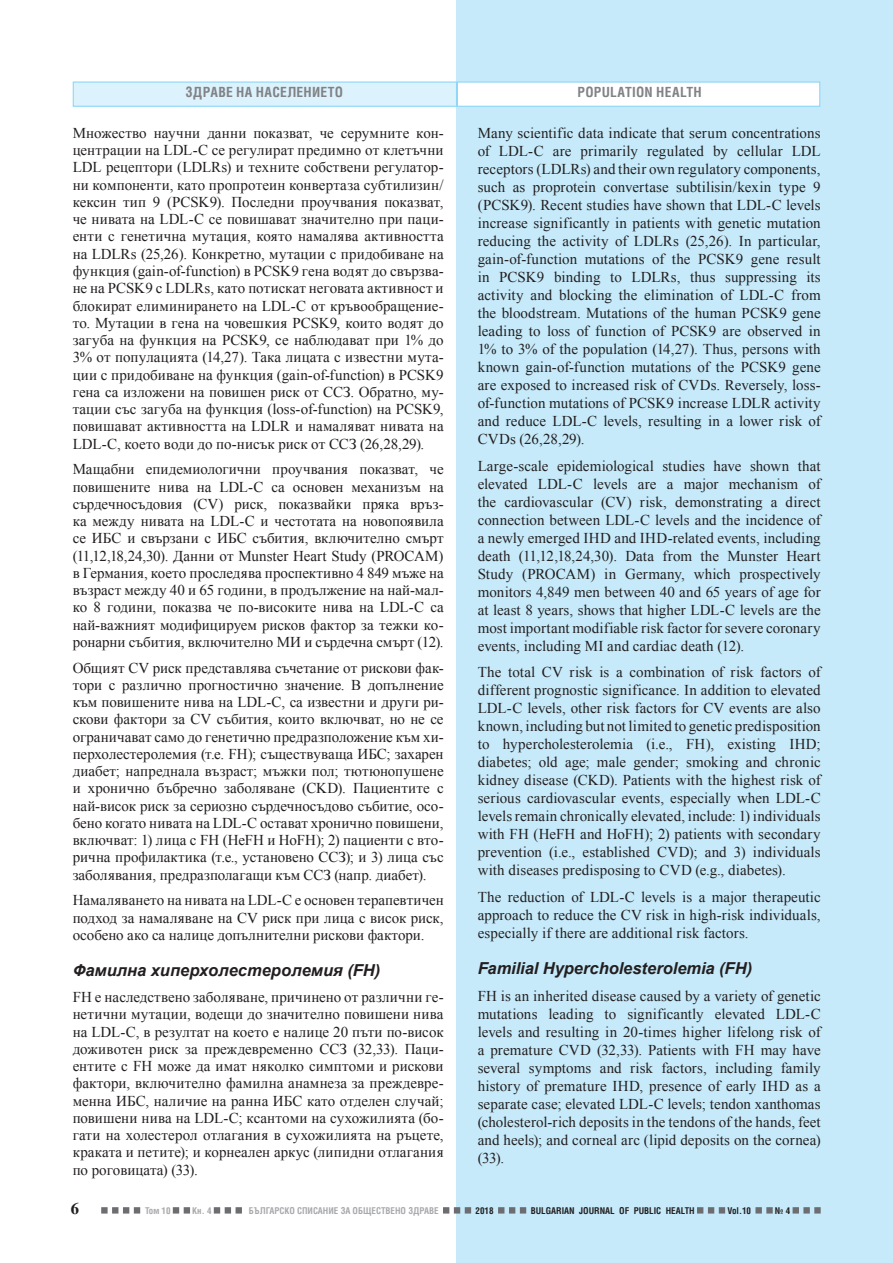
<style>
.page{position:relative;width:893px;height:1263px;background:#fff}
.page>*{position:absolute;margin:0;border:0;box-sizing:border-box;transform-origin:0 0}
.Pod_Pod_ZAGLAVIE{font:italic 700 16.5px "Arial";color:#231f20}
.t1{font:700 16.5px "Times";color:#231f20}
.Abzac_BG{font:15px/17.2px "Times New Roman";color:#231f20;text-align:justify}
.Abzac{font:15px/18px "Times New Roman";letter-spacing:.005em;color:#231f20;text-align:justify}
.Hed_NOT{font:700 13.5px "Lozen Condensed";letter-spacing:.02em;color:#808285}
.t2{font:700 9px "Lozen Condensed";color:#a8a9ad}
.t3{font:700 9px "Lozen Condensed";color:#231f20}
</style>
<div class="page">
<div style="left:456px;top:0;width:436px;height:1263px;background:#c6eafa"></div>
<div style="left:73px;top:81px;width:384px;height:26px;background:#dcf2fc;border:1px solid #8dd7f7"></div>
<div style="left:457px;top:81px;width:363px;height:26px;background:#fff;border:1px solid #8dd7f7"></div>
<svg style="left:101px;top:1207px;width:7px;height:6px"></svg>
<svg style="left:112px;top:1207px;width:359px;height:7px"></svg>
<svg style="left:498px;top:1207px;width:28px;height:6px"></svg>
<svg style="left:697px;top:1207px;width:28px;height:6px"></svg>
<svg style="left:755px;top:1207px;width:7px;height:6px"></svg>
<svg style="left:766px;top:1207px;width:7px;height:6px"></svg>
<svg style="left:793px;top:1207px;width:6px;height:6px"></svg>
<svg style="left:803px;top:1207px;width:7px;height:6px"></svg>
<svg style="left:814px;top:1207px;width:7px;height:6px"></svg>
<p class="Hed_NOT" style="left:185px;top:84px;width:159px">ЗДРАВЕ НА НАСЕЛЕНИЕТО</p>
<p class="Hed_NOT" style="left:577px;top:84px;width:126px">POPULATION HEALTH</p>
<p class="Abzac_BG" style="left:73px;top:124px;width:372px">Множество научни данни показват, че серумните кон&shy;центрации на LDL-C се регулират предимно от клетъчни LDL рецептори (LDLRs) и техните собствени регулатор&shy;ни компоненти, като пропротеин конвертаза субтилизин/ кексин тип 9 (PCSK9). Последни проучвания показват, че нивата на LDL-C се повишават значително при паци&shy;енти с генетична мутация, която намалява активността на LDLRs (25,26). Конкретно, мутации с придобиване на функция (gain-of-function) в PCSK9 гена водят до свързва&shy;не на PCSK9 с LDLRs, като потискат неговата активност и блокират елиминирането на LDL-C от кръвообращение&shy;то. Мутации в гена на човешкия PCSK9, които водят до загуба на функция на PCSK9, се наблюдават при 1% до 3% от популацията (14,27). Така лицата с известни мута&shy;ции с придобиване на функция (gain-of-function) в PCSK9 гена са изложени на повишен риск от ССЗ. Обратно, му&shy;тации със загуба на функция (loss-of-function) на PCSK9, повишават активността на LDLR и намаляват нивата на LDL-C, което води до по-нисък риск от ССЗ (26,28,29).</p>
<p class="Abzac_BG" style="left:73px;top:460px;width:372px">Мащабни епидемиологични проучвания показват, че повишените нива на LDL-C са основен механизъм на сърдечносъдовия (CV) риск, показвайки пряка връз&shy;ка между нивата на LDL-C и честотата на новопоявила се ИБС и свързани с ИБС събития, включително смърт (11,12,18,24,30). Данни от Munster Heart Study (PROCAM) в Германия, което проследява проспективно 4 849 мъже на възраст между 40 и 65 години, в продължение на най-мал&shy;ко 8 години, показва че по-високите нива на LDL-C са най-важният модифицируем рисков фактор за тежки ко&shy;ронарни събития, включително МИ и сърдечна смърт (12).</p>
<p class="Abzac_BG" style="left:73px;top:659px;width:372px">Общият CV риск представлява съчетание от рискови фак&shy;тори с различно прогностично значение. В допълнение към повишените нива на LDL-C, са известни и други ри&shy;скови фактори за CV събития, които включват, но не се ограничават само до генетично предразположение към хи&shy;перхолестеролемия (т.е. FH); съществуваща ИБС; захарен диабет; напреднала възраст; мъжки пол; тютюнопушене и хронично бъбречно заболяване (CKD). Пациентите с най-висок риск за сериозно сърдечносъдово събитие, осо&shy;бено когато нивата на LDL-C остават хронично повишени, включват: 1) лица с FH (HeFH и HoFH); 2) пациенти с вто&shy;рична профилактика (т.е., установено ССЗ); и 3) лица със заболявания, предразполагащи към ССЗ (напр. диабет).</p>
<p class="Abzac_BG" style="left:73px;top:891px;width:372px">Намаляването на нивата на LDL-C е основен терапевтичен подход за намаляване на CV риск при лица с висок риск, особено ако са налице допълнителни рискови фактори.</p>
<p class="Pod_Pod_ZAGLAVIE" style="left:73px;top:959px;width:309px">Фамилна хиперхолестеролемия (FH)</p>
<p class="Abzac_BG" style="left:73px;top:988px;width:372px">FH e наследствено заболяване, причинено от различни ге&shy;нетични мутации, водещи до значително повишени нива на LDL-C, в резултат на което е налице 20 пъти по-висок доживотен риск за преждевременно ССЗ (32,33). Паци&shy;ентите с FH може да имат няколко симптоми и рискови фактори, включително фамилна анамнеза за преждевре&shy;менна ИБС, наличие на ранна ИБС като отделен случай; повишени нива на LDL-C; ксантоми на сухожилията (бо&shy;гати на холестерол отлагания в сухожилията на ръцете, краката и петите); и корнеален аркус (липидни отлагания по роговицата) (33).</p>
<p class="Abzac" style="left:478px;top:124px;width:344px">Many scientific data indicate that serum concentrations of LDL-C are primarily regulated by cellular LDL receptors (LDLRs) and their own regulatory components, such as proprotein convertase subtilisin/kexin type 9 (PCSK9). Recent studies have shown that LDL-C levels increase significantly in patients with genetic mutation reducing the activity of LDLRs (25,26). In particular, gain-of-function mutations of the PCSK9 gene result in PCSK9 binding to LDLRs, thus suppressing its activity and blocking the elimination of LDL-C from the bloodstream. Mutations of the human PCSK9 gene leading to loss of function of PCSK9 are observed in 1% to 3% of the population (14,27). Thus, persons with known gain-of-function mutations of the PCSK9 gene are exposed to increased risk of CVDs. Reversely, loss&shy;of-function mutations of PCSK9 increase LDLR activity and reduce LDL-C levels, resulting in a lower risk of CVDs (26,28,29).</p>
<p class="Abzac" style="left:478px;top:456px;width:344px">Large-scale epidemiological studies have shown that elevated LDL-C levels are a major mechanism of the cardiovascular (CV) risk, demonstrating a direct connection between LDL-C levels and the incidence of a newly emerged IHD and IHD-related events, including death (11,12,18,24,30). Data from the Munster Heart Study (PROCAM) in Germany, which prospectively monitors 4,849 men between 40 and 65 years of age for at least 8 years, shows that higher LDL-C levels are the most important modifiable risk factor for severe coronary events, including MI and cardiac death (12).</p>
<p class="Abzac" style="left:478px;top:663px;width:344px">The total CV risk is a combination of risk factors of different prognostic significance. In addition to elevated LDL-C levels, other risk factors for CV events are also known, including but not limited to genetic predisposition to hypercholesterolemia (i.e., FH), existing IHD; diabetes; old age; male gender; smoking and chronic kidney disease (CKD). Patients with the highest risk of serious cardiovascular events, especially when LDL-C levels remain chronically elevated, include: 1) individuals with FH (HeFH and HoFH); 2) patients with secondary prevention (i.e., established CVD); and 3) individuals with diseases predisposing to CVD (e.g., diabetes).</p>
<p class="Abzac" style="left:478px;top:887px;width:344px">The reduction of LDL-C levels is a major therapeutic approach to reduce the CV risk in high-risk individuals, especially if there are additional risk factors.</p>
<p class="Pod_Pod_ZAGLAVIE" style="left:478px;top:957px;width:276px">Familial Hypercholesterolemia (FH)</p>
<p class="Abzac" style="left:478px;top:986px;width:344px">FH is an inherited disease caused by a variety of genetic mutations leading to significantly elevated LDL-C levels and resulting in 20-times higher lifelong risk of a premature CVD (32,33). Patients with FH may have several symptoms and risk factors, including family history of premature IHD, presence of early IHD as a separate case; elevated LDL-C levels; tendon xanthomas (cholesterol-rich deposits in the tendons of the hands, feet and heels); and corneal arc (lipid deposits on the cornea) (33).</p>
<p class="t1" style="left:71px;top:1198px;width:10px">6</p>
<p class="t2" style="left:145px;top:1205px;width:27px">Том 10</p>
<p class="t2" style="left:192px;top:1205px;width:21px">Кн. 4</p>
<p class="t2" style="left:249px;top:1205px;width:191px">БЪЛГАРСКО СПИСАНИЕ ЗА ОБЩЕСТВЕНО ЗДРАВЕ</p>
<p class="t3" style="left:476px;top:1205px;width:19px">2018</p>
<p class="t3" style="left:531px;top:1205px;width:166px">BULGARIAN JOURNAL OF PUBLIC HEALTH</p>
<p class="t3" style="left:727px;top:1205px;width:25px">Vol.10</p>
<p class="t3" style="left:775px;top:1205px;width:17px">№ 4</p>
</div>
